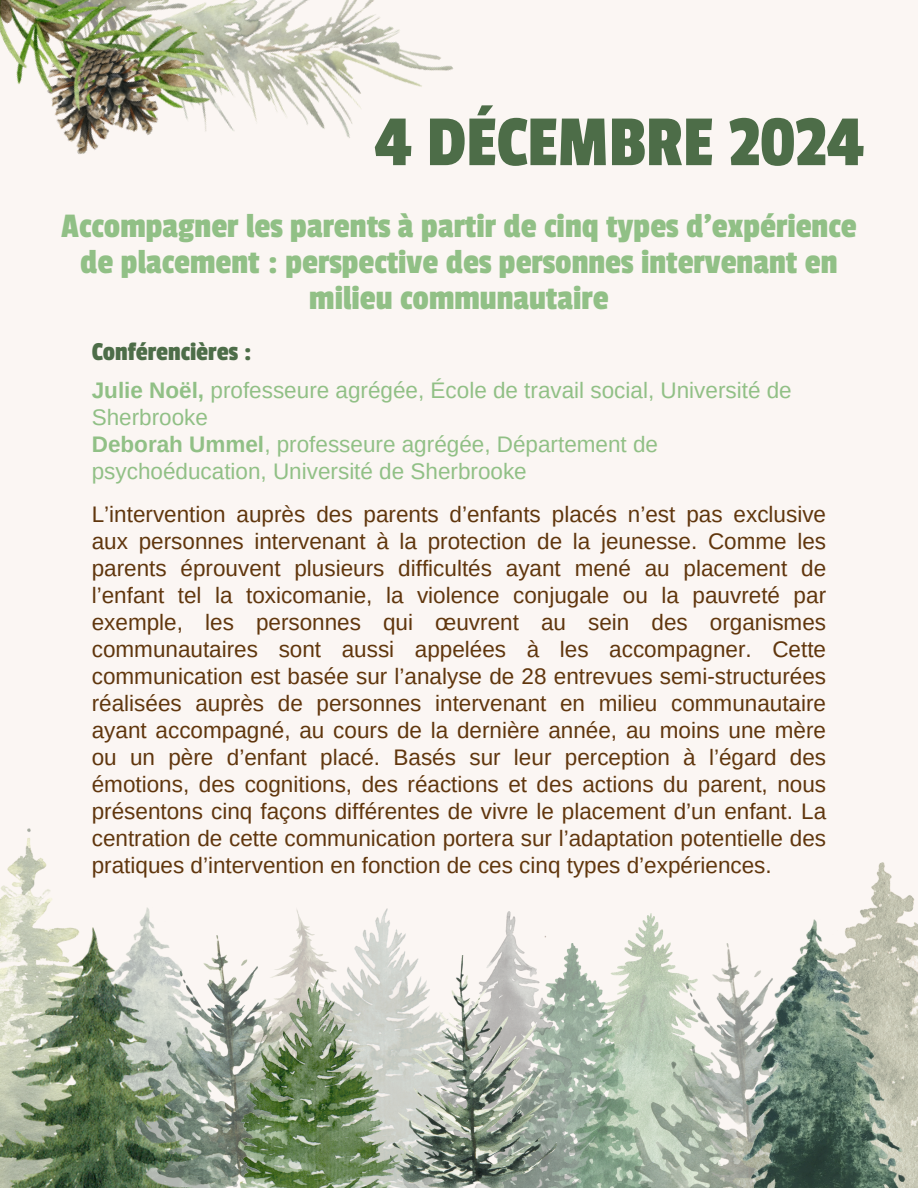
<style>
.page{position:relative;width:918px;height:1188px;background:#fbf6f3}
.page>*{position:absolute;margin:0;border:0;box-sizing:border-box;transform-origin:0 0}
.t1{font:75px "Passion One";color:#4d6d48}
.t2{font:36px/36px "Passion One";color:#91c086;text-align:center}
.t3{font:27px "Passion One";color:#4d6d48}
.t4{font:22.5px/27px "Arimo";color:#60360d;text-align:justify}
.t5{font:22.5px/27px "Arimo";color:#91c086}
.s1{font-weight:700}
</style>
<div class="page">
<img style="left:627px;top:914px;width:44px;height:29px">
<img style="left:373px;top:909px;width:31px;height:71px">
<img style="left:595px;top:943px;width:39px;height:245px">
<img style="left:634px;top:943px;width:83px;height:245px">
<img style="left:404px;top:912px;width:191px;height:276px">
<img style="left:391px;top:955px;width:165px;height:233px">
<img style="left:247px;top:909px;width:126px;height:71px">
<img style="left:247px;top:980px;width:161px;height:208px">
<img style="left:236px;top:0;width:217px;height:138px">
<img style="left:0;top:0;width:236px;height:154px">
<img style="left:0;top:828px;width:52px;height:99px">
<img style="left:0;top:927px;width:247px;height:261px">
<img style="left:717px;top:862px;width:198px;height:326px">
<img style="left:727px;top:916px;width:191px;height:272px">
<p class="t1" style="left:374px;top:103px;width:491px">4 DÉCEMBRE 2024</p>
<p class="t2" style="left:61px;top:208px;width:797px">Accompagner les parents à partir de cinq types d’expérience de placement : perspective des personnes intervenant en milieu communautaire</p>
<p class="t3" style="left:92px;top:337px;width:161px">Conférencières :</p>
<p class="t5" style="left:92px;top:376px;width:701px"><span class="s1">Julie Noël,</span> professeure agrégée, École de travail social, Université de<br>Sherbrooke</p>
<p class="t5" style="left:92px;top:430px;width:568px"><span class="s1">Deborah Ummel</span>, professeure agrégée, Département de psychoéducation, Université de Sherbrooke</p>
<p class="t4" style="left:92px;top:500px;width:736px">L’intervention auprès des parents d’enfants placés n’est pas exclusive aux personnes intervenant à la protection de la jeunesse. Comme les parents éprouvent plusieurs difficultés ayant mené au placement de l’enfant tel la toxicomanie, la violence conjugale ou la pauvreté par exemple, les personnes qui œuvrent au sein des organismes communautaires sont aussi appelées à les accompagner. Cette communication est basée sur l’analyse de 28 entrevues semi-structurées réalisées auprès de personnes intervenant en milieu communautaire ayant accompagné, au cours de la dernière année, au moins une mère ou un père d’enfant placé. Basés sur leur perception à l’égard des émotions, des cognitions, des réactions et des actions du parent, nous présentons cinq façons différentes de vivre le placement d’un enfant. La centration de cette communication portera sur l’adaptation potentielle des pratiques d’intervention en fonction de ces cinq types d’expériences.</p>
</div>
